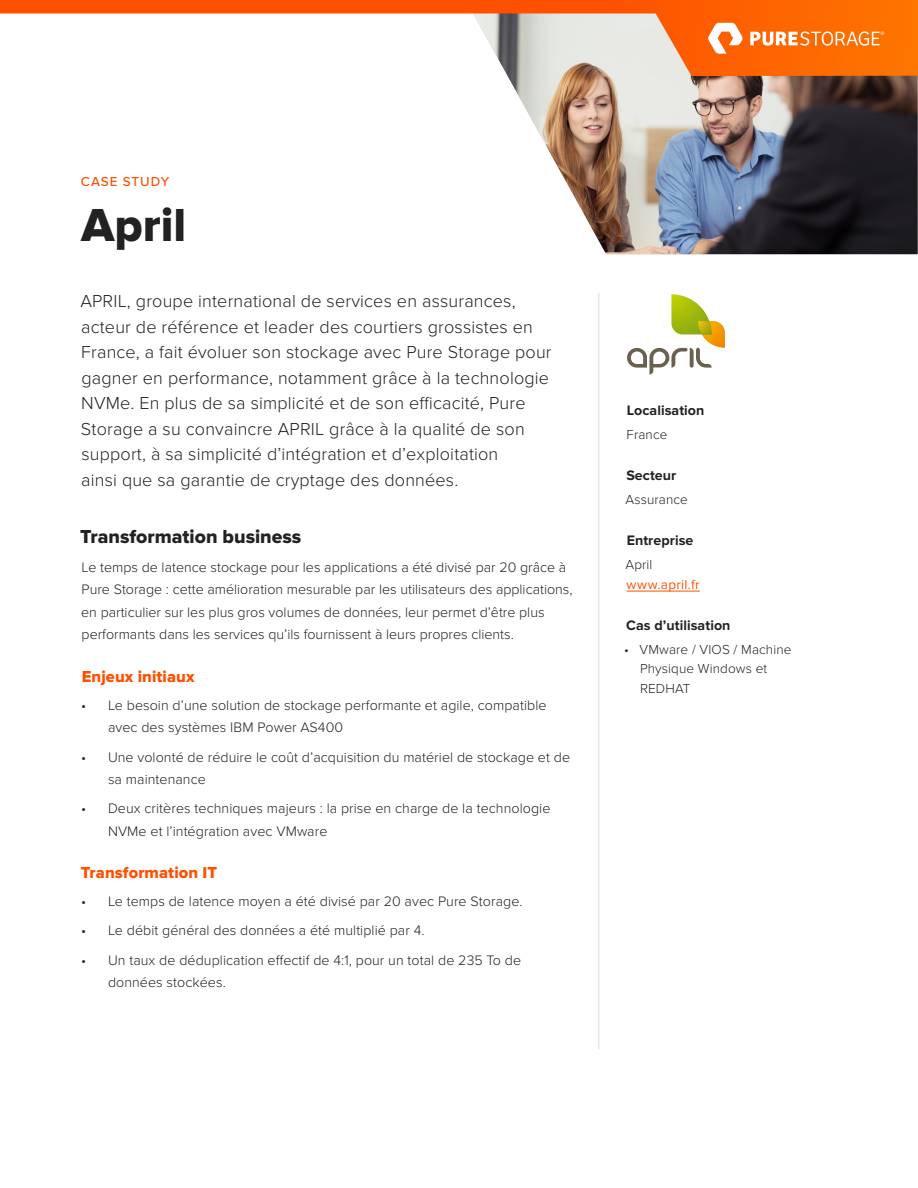
<style>
.page{position:relative;width:918px;height:1188px;background:#fff}
.page>*{position:absolute;margin:0;border:0;box-sizing:border-box;transform-origin:0 0}
.t1{font:48px "Proxima Nova Extrabld";color:#222}
.t2{font:19.5px "Proxima Nova Extrabld";color:#222}
.t3{font:300 18px/25.5px "Proxima Nova";letter-spacing:.01em;color:#222}
.t4{font:16.5px "Proxima Nova Extrabld";letter-spacing:.005em;color:#fe5000}
.t5{font:300 14.25px/22.5px "Proxima Nova";letter-spacing:.005em;color:#222}
.t6{font:700 14.25px "Proxima Nova";letter-spacing:.005em;color:#222}
.t7{font:300 13.5px/19.6px "Proxima Nova";letter-spacing:.01em;color:#222}
.t8{font:13.5px "Proxima Nova";letter-spacing:.025em;color:#fe5000}
.t9{font:500 13.5px "Proxima Nova";letter-spacing:.065em;color:#fe5000}
</style>
<div class="page">
<img style="left:507px;top:76px;width:411px;height:178px">
<svg style="left:0;top:0;width:918px;height:76px"></svg>
<svg style="left:708px;top:23px;width:35px;height:31px"></svg>
<svg style="left:750px;top:31px;width:134px;height:15px"></svg>
<hr style="left:598px;top:293px;width:1px;height:756px;background:#dcddde">
<hr style="left:626px;top:591px;width:74px;height:1px;background:#fe5000">
<svg style="left:627px;top:294px;width:98px;height:81px"></svg>
<p class="t9" style="left:81px;top:174px;width:90px">CASE STUDY</p>
<h1 class="t1" style="left:81px;top:198px;width:107px">April</h1>
<p class="t3" style="left:80px;top:289px;width:473px">APRIL, groupe international de services en assurances, acteur de référence et leader des courtiers grossistes en France, a fait évoluer son stockage avec Pure Storage pour gagner en performance, notamment grâce à la technologie NVMe. En plus de sa simplicité et de son efficacité, Pure Storage a su convaincre APRIL grâce à la qualité de son support, à sa simplicité d’intégration et d’exploitation<br>ainsi que sa garantie de cryptage des données.</p>
<h2 class="t2" style="left:80px;top:525px;width:223px">Transformation business</h2>
<p class="t5" style="left:81px;top:556px;width:493px">Le temps de latence stockage pour les applications a été divisé par 20 grâce à Pure Storage : cette amélioration mesurable par les utilisateurs des applications, en particulier sur les plus gros volumes de données, leur permet d’être plus performants dans les services qu’ils fournissent à leurs propres clients.</p>
<p class="t4" style="left:82px;top:667px;width:114px">Enjeux initiaux</p>
<p class="t5" style="left:108px;top:694px;width:440px;text-indent:-27px">• Le besoin d’une solution de stockage performante et agile, compatible avec des systèmes IBM Power AS400</p>
<p class="t5" style="left:108px;top:746px;width:464px;text-indent:-27px">• Une volonté de réduire le coût d’acquisition du matériel de stockage et de sa maintenance</p>
<p class="t5" style="left:108px;top:798px;width:444px;text-indent:-27px">• Deux critères techniques majeurs : la prise en charge de la technologie<br>NVMe et l’intégration avec VMware</p>
<p class="t4" style="left:81px;top:863px;width:138px">Transformation IT</p>
<p class="t5" style="left:81px;top:890px;width:443px">• Le temps de latence moyen a été divisé par 20 avec Pure Storage.</p>
<p class="t5" style="left:81px;top:920px;width:345px">• Le débit général des données a été multiplié par 4.</p>
<p class="t5" style="left:108px;top:949px;width:415px;text-indent:-27px">• Un taux de déduplication effectif de 4:1, pour un total de 235 To de données stockées.</p>
<p class="t6" style="left:627px;top:402px;width:79px">Localisation</p>
<p class="t7" style="left:627px;top:425px;width:42px">France</p>
<p class="t6" style="left:626px;top:467px;width:52px">Secteur</p>
<p class="t7" style="left:626px;top:490px;width:64px">Assurance</p>
<p class="t6" style="left:627px;top:532px;width:68px">Entreprise</p>
<p class="t7" style="left:626px;top:555px;width:28px">April</p>
<p class="t8" style="left:626px;top:577px;width:75px">www.april.fr</p>
<p class="t6" style="left:626px;top:617px;width:106px">Cas d’utilisation</p>
<p class="t7" style="left:640px;top:640px;width:153px;text-indent:-16px">• VMware / VIOS / Machine<br>Physique Windows et<br>REDHAT</p>
</div>
